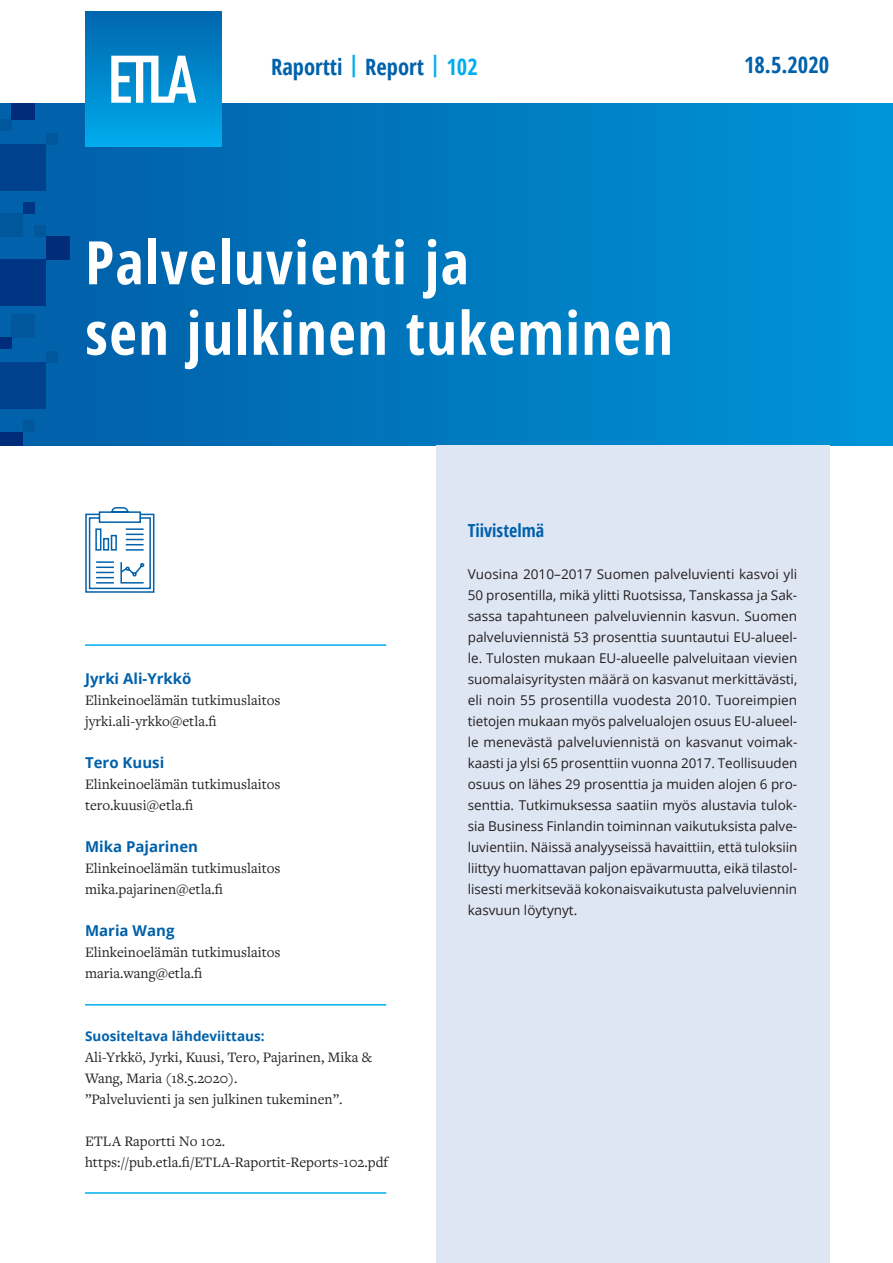
<style>
.page{position:relative;width:893px;height:1263px;background:#fff}
.page>*{position:absolute;margin:0;border:0;box-sizing:border-box;transform-origin:0 0}
.t1{font:700 condensed 60px/70.5px "Open Sans";letter-spacing:.025em;color:#fff}
.t2{font:700 condensed 22.5px "Open Sans";color:#0161aa}
.t3{font:700 condensed 18px "Open Sans";color:#0161aa}
.t4{font:15px/21px "Freight Text Pro";color:#231f20}
.t5{font:700 15px "Open Sans";color:#0161aa}
.t6{font:13.5px/21px "Open Sans";color:#231f20;text-align:justify}
.t7{font:700 13.5px "Open Sans";color:#0161aa}
.s1{color:#00aeef}
</style>
<div class="page">
<div style="left:0;top:104px;width:893px;height:342px;background:linear-gradient(to right,#015da5,#0095d8)"></div>
<div style="left:0;top:260px;width:46px;height:46px;background:#003583"></div>
<div style="left:0;top:144px;width:46px;height:46px;background:#00418e"></div>
<div style="left:0;top:362px;width:46px;height:46px;background:#00418e"></div>
<div style="left:46px;top:237px;width:23px;height:23px;background:#002c79"></div>
<div style="left:0;top:214px;width:23px;height:23px;background:#00579b"></div>
<div style="left:0;top:432px;width:23px;height:14px;background:#002c79"></div>
<div style="left:12px;top:104px;width:23px;height:16px;background:#002c79"></div>
<div style="left:35px;top:225px;width:11px;height:12px;background:#00579b"></div>
<div style="left:46px;top:133px;width:12px;height:11px;background:#00579b"></div>
<div style="left:46px;top:351px;width:12px;height:11px;background:#00579b"></div>
<div style="left:0;top:120px;width:12px;height:11px;background:#00579b"></div>
<div style="left:0;top:338px;width:12px;height:11px;background:#002c79"></div>
<div style="left:23px;top:202px;width:12px;height:12px;background:#003583"></div>
<div style="left:23px;top:420px;width:12px;height:12px;background:#00579b"></div>
<div style="left:12px;top:315px;width:23px;height:23px;background:#00579b"></div>
<div style="left:436px;top:446px;width:393px;height:817px;background:#dfe6f3"></div>
<svg style="left:85px;top:507px;width:70px;height:86px"></svg>
<div style="left:85px;top:12px;width:136px;height:135px;background:linear-gradient(to bottom,#0066ae,#00aced)"></div>
<svg style="left:111px;top:56px;width:85px;height:47px"></svg>
<hr style="left:85px;top:1004px;width:301px;height:1px;background:#00aeef">
<hr style="left:85px;top:1192px;width:301px;height:2px;background:#00aeef">
<hr style="left:85px;top:644px;width:301px;height:2px;background:#00aeef">
<h2 class="t2" style="left:271px;top:51px;width:208px">Raportti <span class="s1">|</span> Report <span class="s1">| 102</span></h2>
<h2 class="t2" style="left:744px;top:49px;width:87px">18.5.2020</h2>
<h1 class="t1" style="left:85px;top:226px;width:589px">Palveluvienti ja<br>sen julkinen tukeminen</h1>
<p class="t5" style="left:85px;top:668px;width:108px">Jyrki Ali-Yrkkö</p>
<p class="t4" style="left:85px;top:689px;width:197px">Elinkeinoelämän tutkimuslaitos jyrki.ali-yrkko@etla.fi</p>
<p class="t5" style="left:85px;top:752px;width:81px">Tero Kuusi</p>
<p class="t4" style="left:85px;top:773px;width:197px">Elinkeinoelämän tutkimuslaitos tero.kuusi@etla.fi</p>
<p class="t5" style="left:85px;top:836px;width:115px">Mika Pajarinen</p>
<p class="t4" style="left:85px;top:857px;width:197px">Elinkeinoelämän tutkimuslaitos mika.pajarinen@etla.fi</p>
<p class="t5" style="left:85px;top:920px;width:91px">Maria Wang</p>
<p class="t4" style="left:85px;top:941px;width:197px">Elinkeinoelämän tutkimuslaitos maria.wang@etla.fi</p>
<p class="t7" style="left:85px;top:1027px;width:181px">Suositeltava lähdeviittaus:</p>
<p class="t4" style="left:85px;top:1046px;width:289px">Ali-Yrkkö, Jyrki, Kuusi, Tero, Pajarinen, Mika &amp;<br>Wang, Maria (18.5.2020).<br>”Palveluvienti ja sen julkinen tukeminen”.</p>
<p class="t4" style="left:85px;top:1130px;width:305px">ETLA Raportti No 102. https://pub.etla.fi/ETLA-Raportit-Reports-102.pdf</p>
<h3 class="t3" style="left:468px;top:518px;width:78px">Tiivistelmä</h3>
<p class="t6" style="left:468px;top:563px;width:331px">Vuosina 2010–2017 Suomen palveluvienti kasvoi yli 50 prosentilla, mikä ylitti Ruotsissa, Tanskassa ja Sak&shy;sassa tapahtuneen palveluviennin kasvun. Suomen palveluviennistä 53 prosenttia suuntautui EU-alueel&shy;le. Tulosten mukaan EU-alueelle palveluitaan vievien suomalaisyritysten määrä on kasvanut merkittävästi, eli noin 55 prosentilla vuodesta 2010. Tuoreimpien tietojen mukaan myös palvelualojen osuus EU-alueel&shy;le menevästä palveluviennistä on kasvanut voimak&shy;kaasti ja ylsi 65 prosenttiin vuonna 2017. Teollisuuden osuus on lähes 29 prosenttia ja muiden alojen 6 pro&shy;senttia. Tutkimuksessa saatiin myös alustavia tulok&shy;sia Business Finlandin toiminnan vaikutuksista palve&shy;luvientiin. Näissä analyyseissä havaittiin, että tuloksiin liittyy huomattavan paljon epävarmuutta, eikä tilastol&shy;lisesti merkitsevää kokonaisvaikutusta palveluviennin kasvuun löytynyt.</p>
</div>
